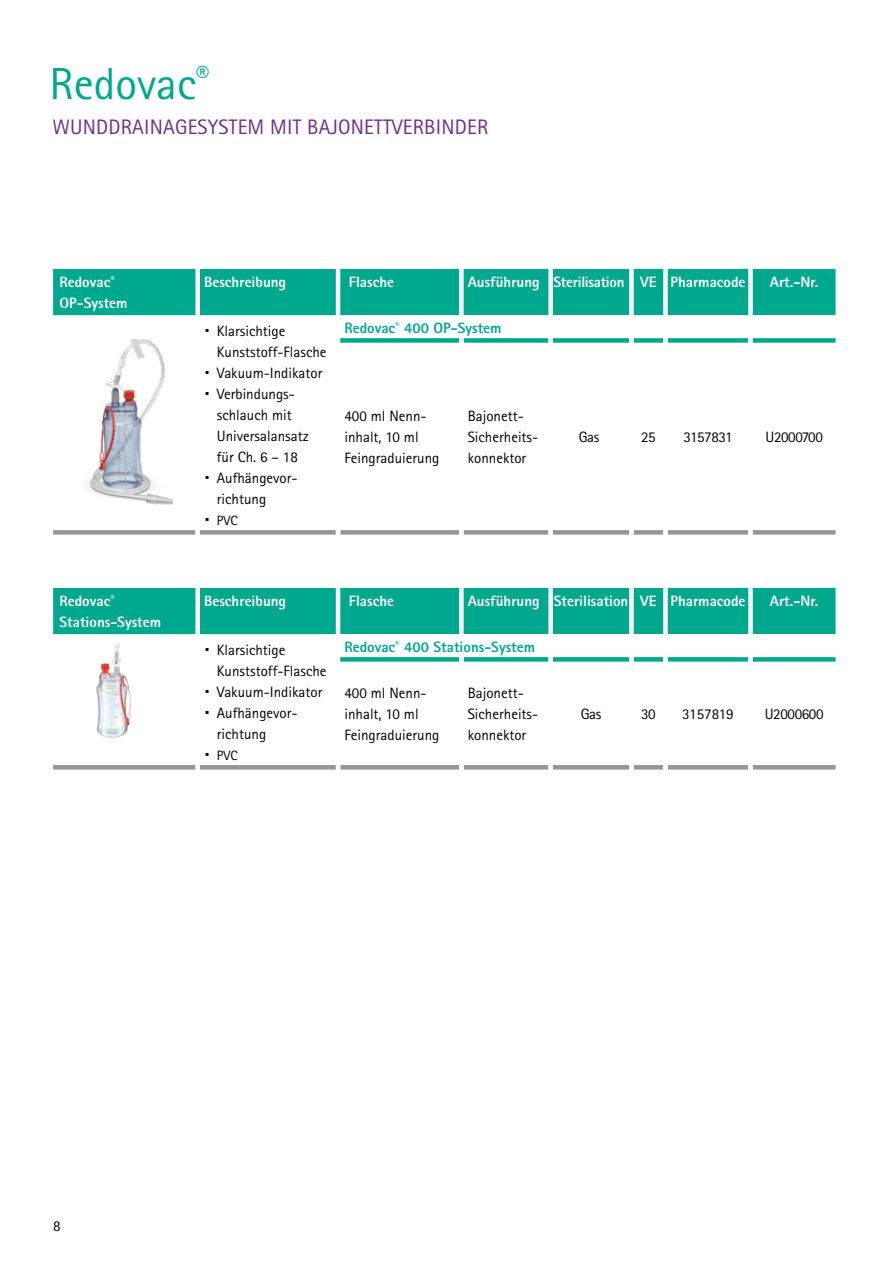
<style>
.page{position:relative;width:893px;height:1263px;background:#fff}
.page>*{position:absolute;margin:0;border:0;box-sizing:border-box;transform-origin:0 0}
.t1{font:45px "Rotis Sans Serif Pro";color:#00a88e}
.t2{font:30px "Rotis Sans Serif Pro";color:#000}
.t3{font:21px "Rotis Sans Serif Pro";letter-spacing:.01em;color:#712b90}
.t4{font:15px/21px "Rotis Sans Serif Pro";color:#000}
.t5{font:800 15px/21px "Rotis Sans Serif Pro";color:#fff}
.t6{font:800 15px "Rotis Sans Serif Pro";color:#00a88e}
.t7{font:15px "Rotis Sans Serif Pro";letter-spacing:-.025em;color:#000}
.t8{font:13.5px "Rotis Sans Serif Pro";color:#000}
.s1{font-size:30px}
</style>
<div class="page">
<div style="left:53px;top:269px;width:783px;height:46px;background:#00a88e"></div>
<svg style="left:341px;top:315px;width:495px;height:1px"></svg>
<div style="left:53px;top:530px;width:142px;height:5px;background:#939598"></div>
<div style="left:200px;top:530px;width:136px;height:5px;background:#939598"></div>
<hr style="left:336px;top:269px;width:4px;height:46px;background:#fff">
<div style="left:340px;top:530px;width:119px;height:5px;background:#939598"></div>
<div style="left:464px;top:530px;width:84px;height:5px;background:#939598"></div>
<div style="left:553px;top:530px;width:76px;height:5px;background:#939598"></div>
<div style="left:634px;top:530px;width:29px;height:5px;background:#939598"></div>
<div style="left:668px;top:530px;width:80px;height:5px;background:#939598"></div>
<div style="left:753px;top:530px;width:83px;height:5px;background:#939598"></div>
<div style="left:340px;top:338px;width:119px;height:5px;background:#00a88e"></div>
<div style="left:464px;top:338px;width:84px;height:5px;background:#00a88e"></div>
<div style="left:553px;top:338px;width:76px;height:5px;background:#00a88e"></div>
<div style="left:634px;top:338px;width:29px;height:5px;background:#00a88e"></div>
<div style="left:668px;top:338px;width:80px;height:5px;background:#00a88e"></div>
<div style="left:753px;top:338px;width:83px;height:5px;background:#00a88e"></div>
<div style="left:459px;top:269px;width:5px;height:46px;background:#fff"></div>
<div style="left:548px;top:269px;width:5px;height:46px;background:#fff"></div>
<div style="left:629px;top:269px;width:5px;height:46px;background:#fff"></div>
<div style="left:663px;top:269px;width:5px;height:46px;background:#fff"></div>
<div style="left:748px;top:269px;width:5px;height:46px;background:#fff"></div>
<div style="left:195px;top:269px;width:5px;height:46px;background:#fff"></div>
<img style="left:86px;top:338px;width:88px;height:167px">
<div style="left:53px;top:588px;width:783px;height:46px;background:#00a88e"></div>
<hr style="left:53px;top:765px;width:142px;height:4px;background:#939598">
<hr style="left:200px;top:765px;width:136px;height:4px;background:#939598">
<hr style="left:336px;top:588px;width:4px;height:46px;background:#fff">
<hr style="left:340px;top:765px;width:119px;height:4px;background:#939598">
<hr style="left:464px;top:765px;width:84px;height:4px;background:#939598">
<hr style="left:553px;top:765px;width:76px;height:4px;background:#939598">
<hr style="left:634px;top:765px;width:29px;height:4px;background:#939598">
<hr style="left:668px;top:765px;width:80px;height:4px;background:#939598">
<hr style="left:753px;top:765px;width:83px;height:4px;background:#939598">
<div style="left:340px;top:657px;width:119px;height:5px;background:#00a88e"></div>
<div style="left:464px;top:657px;width:84px;height:5px;background:#00a88e"></div>
<div style="left:553px;top:657px;width:76px;height:5px;background:#00a88e"></div>
<div style="left:634px;top:657px;width:29px;height:5px;background:#00a88e"></div>
<div style="left:668px;top:657px;width:80px;height:5px;background:#00a88e"></div>
<div style="left:753px;top:657px;width:83px;height:5px;background:#00a88e"></div>
<div style="left:459px;top:588px;width:5px;height:46px;background:#fff"></div>
<div style="left:548px;top:588px;width:5px;height:46px;background:#fff"></div>
<div style="left:629px;top:588px;width:5px;height:46px;background:#fff"></div>
<div style="left:663px;top:588px;width:5px;height:46px;background:#fff"></div>
<div style="left:748px;top:588px;width:5px;height:46px;background:#fff"></div>
<div style="left:195px;top:588px;width:5px;height:46px;background:#fff"></div>
<img style="left:96px;top:643px;width:35px;height:95px">
<h1 class="t1" style="left:50px;top:57px;width:161px">Redovac<sup>®</sup></h1>
<h3 class="t3" style="left:52px;top:115px;width:437px">WUNDDRAINAGESYSTEM MIT BAJONETTVERBINDER</h3>
<p class="t5" style="left:60px;top:271px;width:70px">Redovac<sup>®<br></sup>OP-System</p>
<p class="t5" style="left:204px;top:271px;width:83px">Beschreibung</p>
<p class="t5" style="left:349px;top:271px;width:47px">Flasche</p>
<p class="t5" style="left:468px;top:271px;width:279px">Ausführung Sterilisation VE Pharmacode</p>
<p class="t5" style="left:770px;top:271px;width:50px">Art.-Nr.</p>
<p class="t4" style="left:204px;top:320px;width:83px"><span class="s1">·</span> Klarsichtige</p>
<p class="t4" style="left:217px;top:341px;width:111px">Kunststoff-Flasche</p>
<p class="t4" style="left:204px;top:362px;width:120px"><span class="s1">·</span> Vakuum-Indikator</p>
<p class="t4" style="left:204px;top:383px;width:92px"><span class="s1">·</span> Verbindungs-</p>
<p class="t4" style="left:217px;top:404px;width:76px">schlauch mit</p>
<p class="t4" style="left:217px;top:425px;width:93px">Universalansatz</p>
<p class="t4" style="left:217px;top:446px;width:83px">für Ch. 6 – 18</p>
<p class="t4" style="left:204px;top:467px;width:95px"><span class="s1">·</span> Aufhängevor-</p>
<p class="t4" style="left:217px;top:488px;width:51px">richtung</p>
<h2 class="t2" style="left:204px;top:502px;width:8px">·</h2>
<p class="t8" style="left:217px;top:512px;width:22px">PVC</p>
<p class="t6" style="left:344px;top:318px;width:159px">Redovac<sup>®</sup> 400 OP-System</p>
<p class="t4" style="left:344px;top:405px;width:96px">400 ml Nenn&shy;inhalt, 10 ml<br>Feingraduierung</p>
<p class="t4" style="left:468px;top:405px;width:70px">Bajonett-<br>Sicherheits&shy;konnektor</p>
<p class="t4" style="left:579px;top:426px;width:22px">Gas</p>
<p class="t4" style="left:641px;top:426px;width:16px">25</p>
<p class="t7" style="left:683px;top:428px;width:51px">3157831</p>
<p class="t7" style="left:765px;top:428px;width:59px">U2000700</p>
<p class="t5" style="left:60px;top:590px;width:103px">Redovac<sup>®<br></sup>Stations-System</p>
<p class="t5" style="left:204px;top:590px;width:83px">Beschreibung</p>
<p class="t5" style="left:349px;top:590px;width:47px">Flasche</p>
<p class="t5" style="left:468px;top:590px;width:279px">Ausführung Sterilisation VE Pharmacode</p>
<p class="t5" style="left:770px;top:590px;width:50px">Art.-Nr.</p>
<p class="t4" style="left:204px;top:639px;width:83px"><span class="s1">·</span> Klarsichtige</p>
<p class="t4" style="left:217px;top:660px;width:111px">Kunststoff-Flasche</p>
<p class="t4" style="left:204px;top:681px;width:120px"><span class="s1">·</span> Vakuum-Indikator</p>
<p class="t4" style="left:204px;top:702px;width:95px"><span class="s1">·</span> Aufhängevor-</p>
<p class="t4" style="left:217px;top:723px;width:51px">richtung</p>
<h2 class="t2" style="left:204px;top:736px;width:8px">·</h2>
<p class="t8" style="left:217px;top:747px;width:22px">PVC</p>
<p class="t6" style="left:344px;top:637px;width:192px">Redovac<sup>®</sup> 400 Stations-System</p>
<p class="t4" style="left:344px;top:682px;width:96px">400 ml Nenn&shy;inhalt, 10 ml<br>Feingraduierung</p>
<p class="t4" style="left:468px;top:682px;width:70px">Bajonett-<br>Sicherheits&shy;konnektor</p>
<p class="t4" style="left:581px;top:703px;width:22px">Gas</p>
<p class="t4" style="left:641px;top:703px;width:16px">30</p>
<p class="t4" style="left:682px;top:703px;width:53px">3157819</p>
<p class="t7" style="left:765px;top:705px;width:60px">U2000600</p>
<p class="t4" style="left:53px;top:1215px;width:9px">8</p>
</div>
